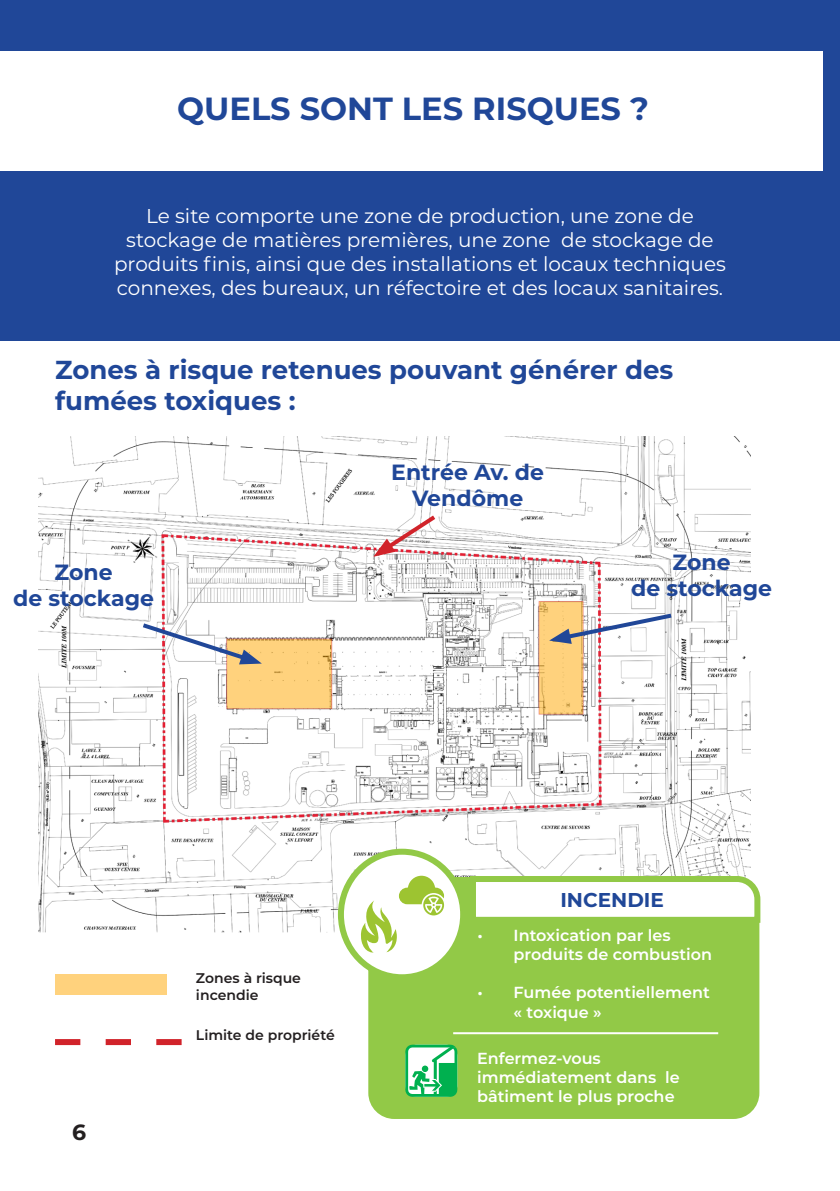
<style>
.page{position:relative;width:840px;height:1191px;background:#fff}
.page>*{position:absolute;margin:0;border:0;box-sizing:border-box;transform-origin:0 0}
.t1{font:700 32px "Montserrat";color:#204798}
.t2{font:700 26px/31.2px "Montserrat";color:#204798}
.Question{font:700 22px/26.4px "Montserrat";color:#204798;text-align:center}
.t3{font:700 22px "Montserrat";color:#231f20}
.Question-2{font:20px/24px "Montserrat";color:#fff;text-align:center}
.Question-3{font:700 20px "Montserrat";color:#204798}
.Question-4{font:600 16px/19.2px "Montserrat";color:#fff}
.Question-5{font:600 14px "Montserrat";color:#231f20}
</style>
<div class="page">
<div style="left:0;top:0;width:839px;height:340px;background:#204798"></div>
<div style="left:0;top:51px;width:822px;height:120px;background:#fff"></div>
<img style="left:38px;top:437px;width:712px;height:497px">
<div style="left:370px;top:879px;width:387px;height:238px;background:#92c947;border-radius:24px"></div>
<div style="left:368px;top:877px;width:391px;height:242px;border:4px solid #92c947;border-radius:24px"></div>
<svg style="left:466px;top:873px;width:295px;height:52px"></svg>
<svg style="left:341px;top:851px;width:122px;height:126px"></svg>
<div style="left:338px;top:848px;width:128px;height:132px;border:6px solid #92c947;border-radius:50%"></div>
<svg style="left:342px;top:874px;width:141px;height:140px"></svg>
<svg style="left:360px;top:875px;width:84px;height:78px;background:#e4efc7"></svg>
<svg style="left:138px;top:620px;width:124px;height:44px"></svg>
<svg style="left:549px;top:611px;width:126px;height:33px"></svg>
<svg style="left:373px;top:511px;width:66px;height:46px"></svg>
<div style="left:55px;top:974px;width:112px;height:20px;background:#ffd27d"></div>
<svg style="left:55px;top:1039px;width:126px;height:6px"></svg>
<svg style="left:405px;top:1044px;width:52px;height:52px;background:#7ad5a0"></svg>
<svg style="left:421px;top:1065px;width:7px;height:7px"></svg>
<hr style="left:453px;top:1032px;width:264px;height:2px;background:#fff">
<p class="t1" style="left:177px;top:85px;width:473px">QUELS SONT LES RISQUES ?</p>
<p class="Question-2" style="left:114px;top:203px;width:613px">Le site comporte une zone de production, une zone de stockage de matières premières, une zone de stockage de produits finis, ainsi que des installations et locaux techniques connexes, des bureaux, un réfectoire et des locaux sanitaires.</p>
<p class="t2" style="left:55px;top:352px;width:619px">Zones à risque retenues pouvant générer des fumées toxiques :</p>
<p class="Question" style="left:55px;top:557px;width:60px">Zone</p>
<p class="Question" style="left:13px;top:584px;width:142px">de stockage</p>
<p class="Question" style="left:391px;top:458px;width:154px">Entrée Av. de<br>Vendôme</p>
<p class="Question" style="left:672px;top:547px;width:60px">Zone</p>
<p class="Question" style="left:630px;top:574px;width:142px">de stockage</p>
<p class="t3" style="left:72px;top:1116px;width:16px">6</p>
<p class="Question-5" style="left:196px;top:968px;width:106px">Zones à risque</p>
<p class="Question-5" style="left:196px;top:985px;width:64px">incendie</p>
<p class="Question-5" style="left:196px;top:1025px;width:140px">Limite de propriété</p>
<p class="Question-3" style="left:560px;top:885px;width:105px">INCENDIE</p>
<p class="Question-4" style="left:513px;top:924px;width:200px;text-indent:-36px">• Intoxication par les produits de combustion</p>
<p class="Question-4" style="left:513px;top:982px;width:197px;text-indent:-36px">• Fumée potentiellement « toxique »</p>
<p class="Question-4" style="left:477px;top:1047px;width:204px">Enfermez-vous immédiatement dans le bâtiment le plus proche</p>
</div>
